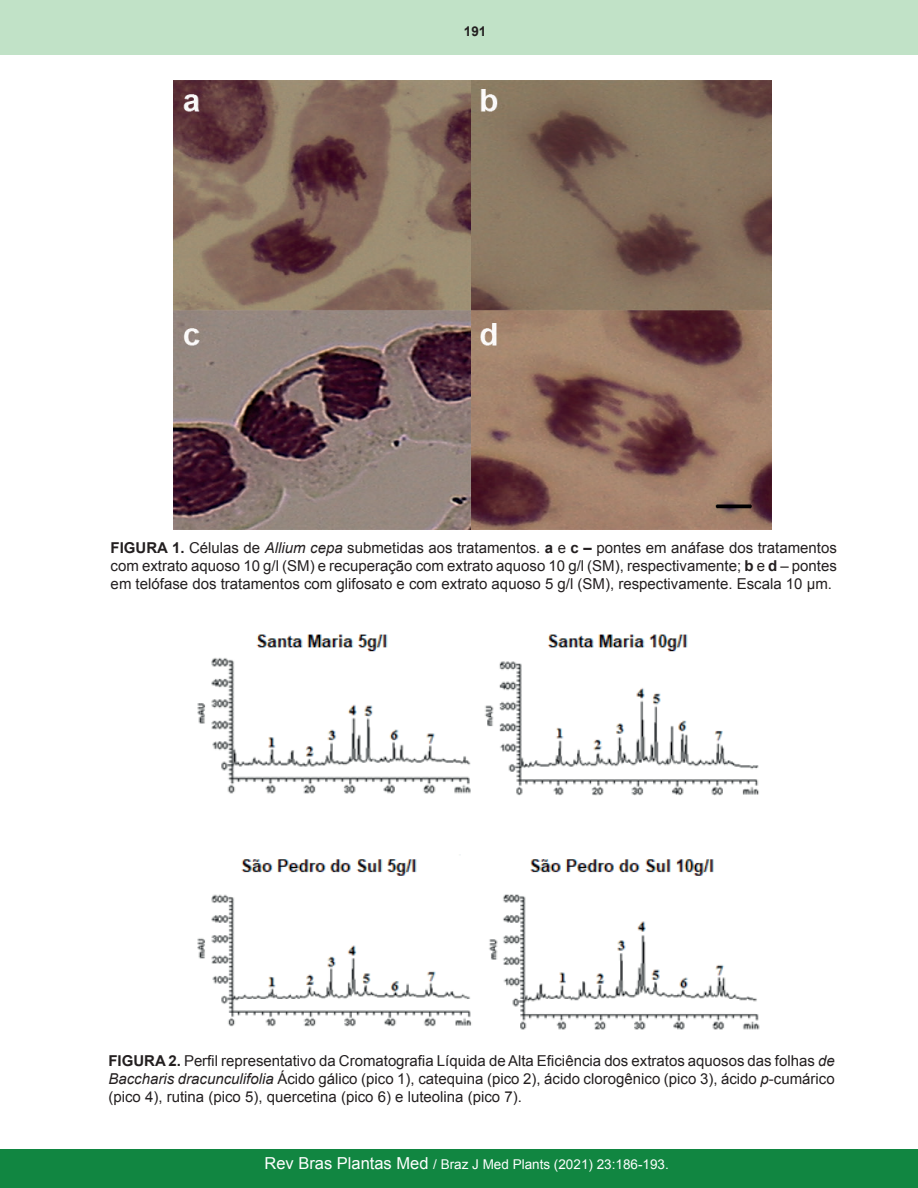
<style>
.page{position:relative;width:918px;height:1188px;background:#fff}
.page>*{position:absolute;margin:0;border:0;box-sizing:border-box;transform-origin:0 0}
.a-texto{font:15px/18px "Arial";color:#231f20;text-align:justify}
.t1{font:13.5px "Arial";color:#fff}
.t2{font:700 13.5px "Arial";color:#231f20}
.s1{font-weight:700}
.s2{font-style:italic}
.s3{font-size:16.5px}
.s4{font-style:inherit}
</style>
<div class="page">
<div style="left:0;top:0;width:918px;height:55px;background:#c1e2c7"></div>
<div style="left:0;top:1149px;width:918px;height:39px;background:#118641"></div>
<img style="left:173px;top:81px;width:599px;height:449px">
<img style="left:197px;top:634px;width:563px;height:396px">
<p class="t2" style="left:464px;top:22px;width:24px">191</p>
<p class="a-texto" style="left:111px;top:539px;width:728px"><span class="s1">FIGURA 1.</span> Células de <span class="s2">Allium cepa</span> submetidas aos tratamentos. <span class="s1">a</span> e <span class="s1">c –</span> pontes em anáfase dos tratamentos com extrato aquoso 10 g/l (SM) e recuperação com extrato aquoso 10 g/l (SM), respectivamente; <span class="s1">b</span> e <span class="s1">d</span> – pontes em telófase dos tratamentos com glifosato e com extrato aquoso 5 g/l (SM), respectivamente. Escala 10 µm.</p>
<p class="a-texto" style="left:108px;top:1052px;width:728px"><span class="s1">FIGURA 2.</span> Perfil representativo da Cromatografia Líquida de Alta Eficiência dos extratos aquosos das folhas <span class="s2">de Baccharis dracunculifolia</span> Ácido gálico (pico 1), catequina (pico 2), ácido clorogênico (pico 3), ácido <span class="s2">p</span>-cumárico (pico 4), rutina (pico 5), quercetina (pico 6) e luteolina (pico 7).</p>
<p class="t1" style="left:264px;top:1155px;width:406px"><span class="s3">Rev Bras Plantas Med</span> / Braz J Med Plants (20<span class="s4">21</span>) 2<span class="s4">3</span>:<span class="s4">186-193</span>.</p>
</div>
